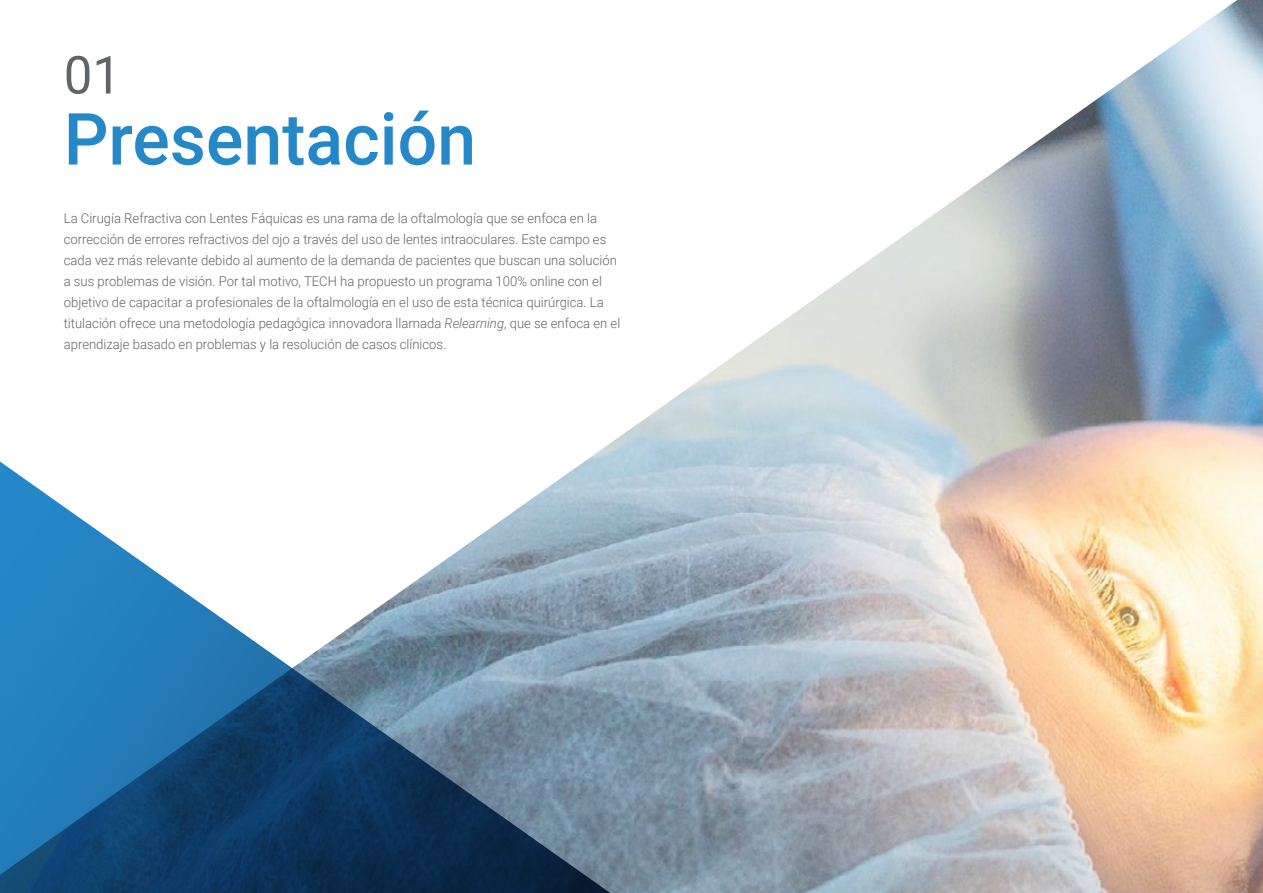
<style>
.page{position:relative;width:1263px;height:893px;background:#fff}
.page>*{position:absolute;margin:0;border:0;box-sizing:border-box;transform-origin:0 0}
.t1{font:500 72px "Roboto";color:#2488c9}
.t2{font:52.5px "Roboto";color:#61646a}
.t3{font:300 13.5px/21px "Roboto";color:#61646a}
.s1{color:#2287c9}
.s2{font-style:italic}
</style>
<div class="page">
<img style="left:607px;top:0;width:656px;height:893px">
<svg style="left:0;top:446px;width:640px;height:447px"></svg>
<h2 class="t2" style="left:64px;top:38px;width:59px">01</h2>
<h1 class="t1" style="left:64px;top:89px;width:414px">Present<span class="s1">a</span>ción</h1>
<p class="t3" style="left:64px;top:207px;width:558px">La Cirugía Refractiva con Lentes Fáquicas es una rama de la oftalmología que se enfoca en la corrección de errores refractivos del ojo a través del uso de lentes intraoculares. Este campo es cada vez más relevante debido al aumento de la demanda de pacientes que buscan una solución a sus problemas de visión. Por tal motivo, TECH ha propuesto un programa 100% online con el objetivo de capacitar a profesionales de la oftalmología en el uso de esta técnica quirúrgica. La titulación ofrece una metodología pedagógica innovadora llamada <span class="s2">Relearning</span>, que se enfoca en el aprendizaje basado en problemas y la resolución de casos clínicos.</p>
</div>
